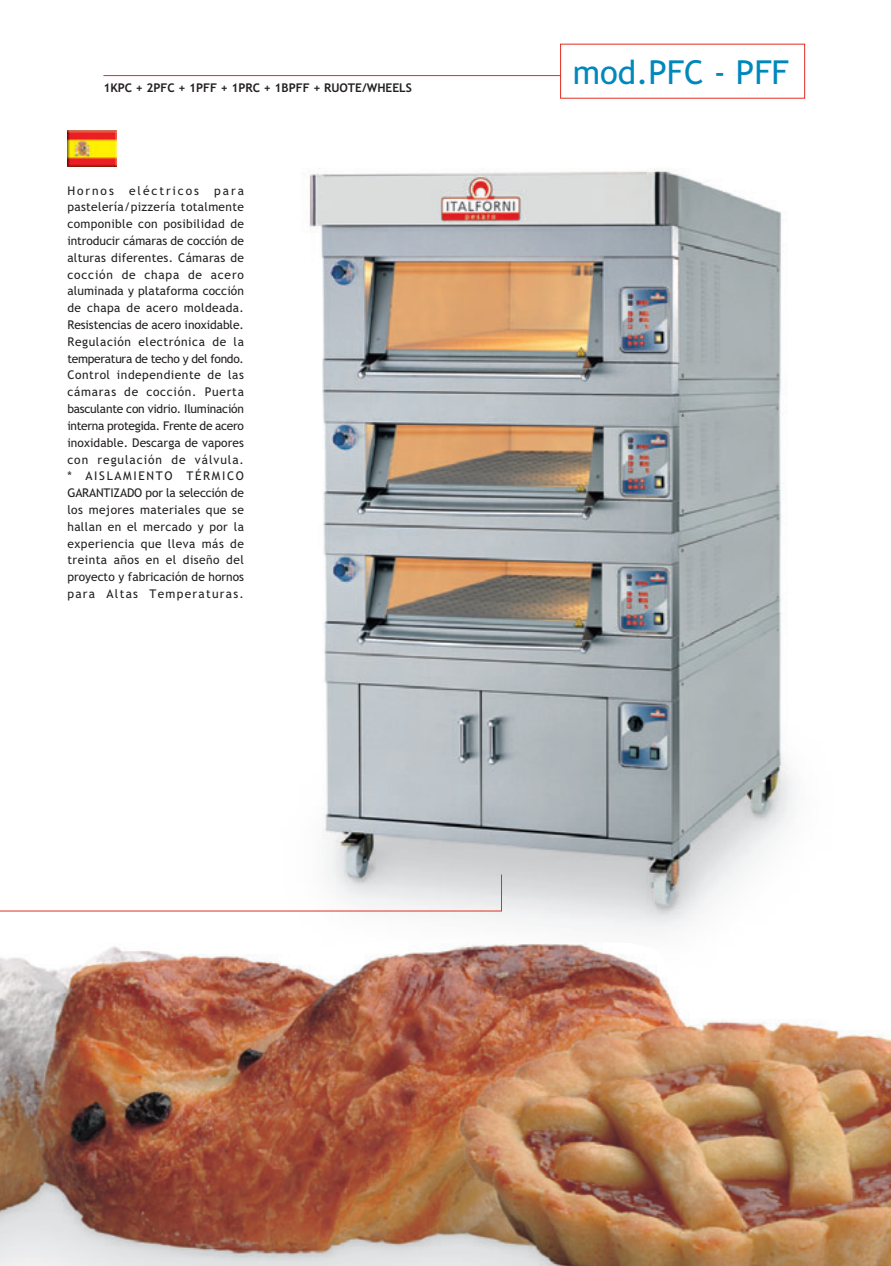
<style>
.page{position:relative;width:891px;height:1266px;background:#fff}
.page>*{position:absolute;margin:0;border:0;box-sizing:border-box;transform-origin:0 0}
.t1{font:33px "Trebuchet MS";color:#0088bc}
.t2{font:12px/16.8px "Trebuchet MS";letter-spacing:.105em;color:#231f20;text-align:justify}
.t3{font:700 12px "Trebuchet MS";color:#231f20}
.t4{font:12px "Trebuchet MS";letter-spacing:.16em;color:#231f20}
</style>
<div class="page">
<img style="left:309px;top:168px;width:485px;height:764px">
<img style="left:0;top:943px;width:891px;height:322px">
<svg style="left:103px;top:43px;width:702px;height:56px"></svg>
<svg style="left:0;top:873px;width:502px;height:182px"></svg>
<img style="left:67px;top:130px;width:49px;height:36px">
<p class="t3" style="left:103px;top:83px;width:310px">1KPC + 2PFC + 1PFF + 1PRC + 1BPFF + RUOTE/WHEELS</p>
<p class="t2" style="left:67px;top:183px;width:48px">Hornos</p>
<p class="t4" style="left:129px;top:186px;width:72px">eléctricos</p>
<p class="t2" style="left:67px;top:183px;width:178px;text-indent:147px">para pastelería/pizzería totalmente componible con posibilidad de introducir cámaras de cocción de alturas diferentes. Cámaras de cocción de chapa de acero aluminada y plataforma cocción de chapa de acero moldeada.<br>Resistencias de acero inoxidable.<br>Regulación electrónica de la temperatura de techo y del fondo.<br>Control independiente de las cámaras de cocción. Puerta basculante con vidrio. Iluminación interna protegida. Frente de acero inoxidable. Descarga de vapores con regulación de válvula. * AISLAMIENTO TÉRMICO GARANTIZADO por la selección de los mejores materiales que se hallan en el mercado y por la experiencia que lleva más de treinta años en el diseño del proyecto y fabricación de hornos para Altas Temperaturas.</p>
<p class="t1" style="left:573px;top:59px;width:218px">mod.PFC - PFF</p>
</div>
